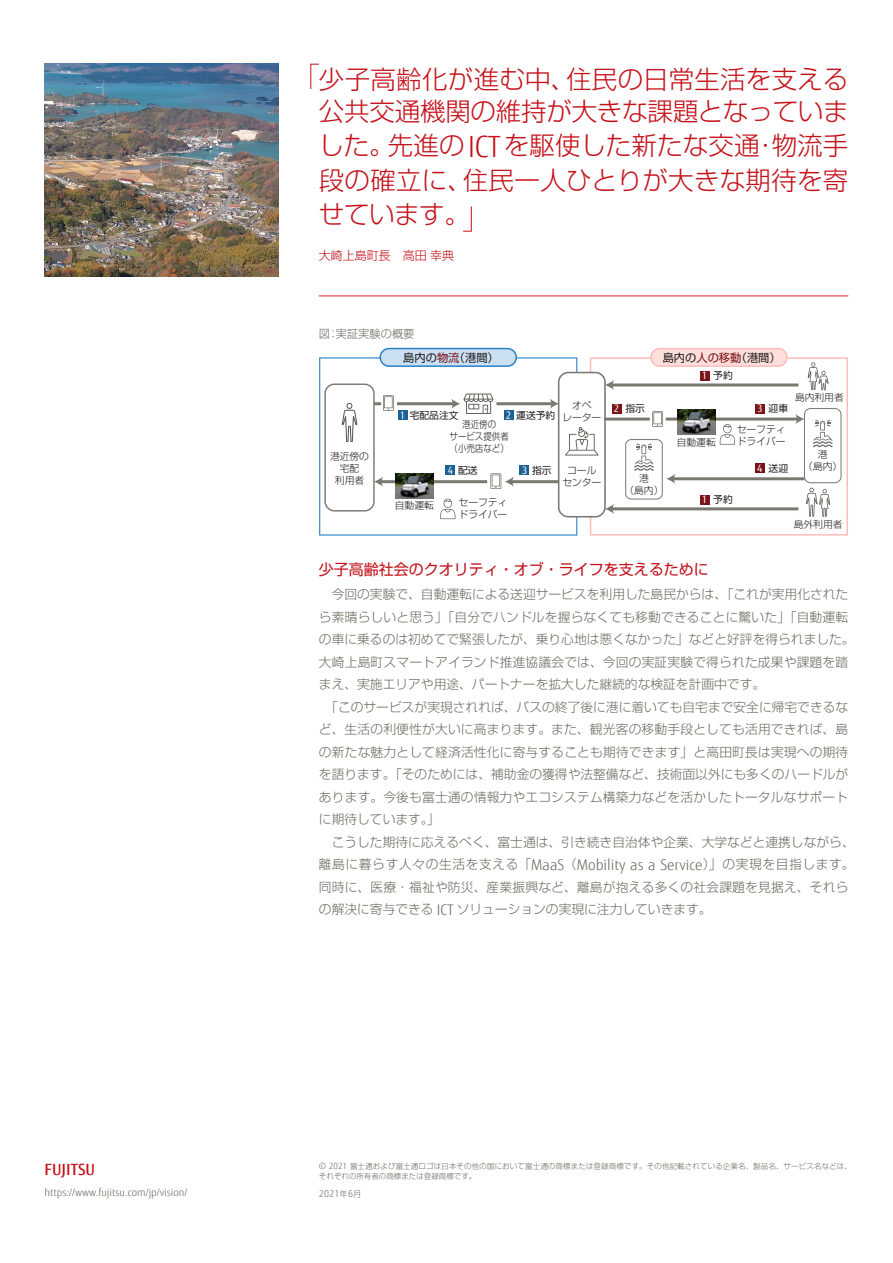
<style>
.page{position:relative;width:893px;height:1263px;background:#fff}
.page>*{position:absolute;margin:0;border:0;box-sizing:border-box;transform-origin:0 0}
.t1{font:300 25.5px/34.5px "Shin Go Pro";letter-spacing:.005em;color:#c4121a}
.t2{font:500 15.45px "Fujitsu Sans";color:#c4121a}
.t3{font:15px "Shin Go Pro";color:#c4121a}
.t4{font:300 12.75px "Shin Go Pro";color:#6d6d63}
.t5{font:300 12.75px "Shin Go Pro";letter-spacing:.045em;color:#6d6d63}
.t6{font:300 12px "Shin Go Pro";color:#c4121a}
.t7{font:300 11.25px/23.2px "Shin Go Pro";color:#6d6d63}
.t8{font:11.25px "Shin Go Pro";color:#231f20}
.t9{font:300 10.35px "Fujitsu Sans";color:#6d6d63}
.t10{font:300 9.75px/12px "Shin Go Pro";color:#231f20;text-align:center}
.t11{font:9.75px "Shin Go Pro";color:#231f20}
.t12{font:300 9.75px/12px "Shin Go Pro";color:#231f20;text-align:center;scale:.87 1}
.t13{font:300 9.45px "Fujitsu Sans";color:#6d6d63}
.t14{font:300 7.5px/10.5px "Shin Go Pro";letter-spacing:.015em;color:#6d6d63}
.s1{font-family:"Fujitsu Sans";font-size:29.25px}
.s2{font-weight:400;color:#231f20}
.s3{font-weight:400;color:#7a1418}
.s4{font-family:"Fujitsu Sans";font-size:10.2px;color:#fff}
.s5{color:#7a1418}
.s6{font-family:"Fujitsu Sans";font-size:14.7px}
.s7{font-family:"Fujitsu Sans";font-size:8.7px}
.s8{font-family:"Shin Go Pro";font-size:8.25px}
</style>
<div class="page">
<svg style="left:310px;top:63px;width:9px;height:26px"></svg>
<svg style="left:463px;top:206px;width:9px;height:26px"></svg>
<svg style="left:319px;top:357px;width:258px;height:179px"></svg>
<svg style="left:590px;top:357px;width:258px;height:179px"></svg>
<div style="left:325px;top:384px;width:49px;height:127px;background:#fff;border-radius:9px"></div>
<div style="left:324px;top:383px;width:51px;height:128px;border:1px solid #7a7971;border-radius:9px"></div>
<div style="left:559px;top:373px;width:46px;height:144px;background:#fff;border-radius:10px"></div>
<div style="left:558px;top:372px;width:48px;height:145px;border:2px solid #7a7971;border-radius:10px"></div>
<svg style="left:342px;top:403px;width:15px;height:39px"></svg>
<svg style="left:808px;top:362px;width:20px;height:28px"></svg>
<svg style="left:806px;top:488px;width:24px;height:29px"></svg>
<svg style="left:565px;top:427px;width:34px;height:28px"></svg>
<svg style="left:440px;top:499px;width:15px;height:20px"></svg>
<svg style="left:652px;top:411px;width:11px;height:16px"></svg>
<div style="left:380px;top:349px;width:136px;height:17px;background:#cbe0f3;border-radius:9px"></div>
<div style="left:379px;top:348px;width:138px;height:19px;border:2px solid #2783c5;border-radius:9px"></div>
<div style="left:651px;top:349px;width:136px;height:17px;background:#fcdedb;border-radius:9px"></div>
<div style="left:650px;top:348px;width:138px;height:19px;border:2px solid #f9bebc;border-radius:9px"></div>
<svg style="left:720px;top:424px;width:15px;height:21px"></svg>
<div style="left:398px;top:410px;width:9px;height:10px;background:#1b6297"></div>
<div style="left:700px;top:371px;width:9px;height:10px;background:#7a1418"></div>
<div style="left:612px;top:404px;width:9px;height:9px;background:#7a1418"></div>
<div style="left:755px;top:404px;width:10px;height:9px;background:#7a1418"></div>
<div style="left:755px;top:463px;width:10px;height:10px;background:#7a1418"></div>
<div style="left:504px;top:410px;width:9px;height:10px;background:#1b6297"></div>
<div style="left:519px;top:465px;width:10px;height:10px;background:#1b6297"></div>
<div style="left:445px;top:465px;width:10px;height:10px;background:#1b6297"></div>
<div style="left:626px;top:440px;width:36px;height:59px;background:#fff;border-radius:5px"></div>
<div style="left:625px;top:439px;width:38px;height:60px;border:1px solid #7a7971;border-radius:5px"></div>
<svg style="left:634px;top:443px;width:20px;height:28px"></svg>
<div style="left:804px;top:409px;width:37px;height:74px;background:#fff;border-radius:6px"></div>
<div style="left:804px;top:408px;width:37px;height:75px;border:1px solid #7a7971;border-radius:6px"></div>
<svg style="left:813px;top:420px;width:19px;height:27px"></svg>
<hr style="left:397px;top:402px;width:57px;height:3px;background:#7a7971">
<svg style="left:451px;top:394px;width:42px;height:20px"></svg>
<hr style="left:496px;top:402px;width:57px;height:3px;background:#7a7971">
<svg style="left:550px;top:399px;width:9px;height:10px"></svg>
<hr style="left:666px;top:418px;width:132px;height:3px;background:#7a7971">
<svg style="left:795px;top:414px;width:9px;height:10px"></svg>
<hr style="left:604px;top:418px;width:46px;height:3px;background:#7a7971">
<hr style="left:511px;top:480px;width:48px;height:3px;background:#7a7971">
<svg style="left:490px;top:473px;width:24px;height:16px"></svg>
<hr style="left:611px;top:383px;width:187px;height:3px;background:#7a7971">
<svg style="left:605px;top:380px;width:9px;height:10px"></svg>
<hr style="left:673px;top:477px;width:131px;height:3px;background:#7a7971">
<svg style="left:666px;top:474px;width:9px;height:10px"></svg>
<div style="left:700px;top:495px;width:9px;height:9px;background:#7a1418"></div>
<hr style="left:611px;top:507px;width:187px;height:3px;background:#7a7971">
<svg style="left:605px;top:504px;width:9px;height:10px"></svg>
<hr style="left:380px;top:480px;width:107px;height:3px;background:#7a7971">
<svg style="left:374px;top:477px;width:9px;height:10px"></svg>
<img style="left:395px;top:473px;width:39px;height:25px">
<img style="left:677px;top:409px;width:39px;height:25px">
<svg style="left:374px;top:395px;width:20px;height:16px"></svg>
<hr style="left:319px;top:296px;width:529px;height:1px;background:#ee1d23">
<img style="left:45px;top:64px;width:234px;height:212px">
<p class="t2" style="left:45px;top:1160px;width:52px">FUJITSU</p>
<p class="t9" style="left:45px;top:1186px;width:144px">https://www.fujitsu.com/jp/vision/</p>
<h1 class="t1" style="left:319px;top:60px;width:531px;line-height:32.1px">少子高齢化が進む中、住民の日常生活を支える公共交通機関の維持が大きな課題となっていま</h1>
<h1 class="t1" style="left:318px;top:125px;width:532px;text-align:justify">した。先進の<span class="s1">ICT</span>を駆使した新たな交通・物流手段の確立に、住民一人ひとりが大きな期待を寄せています。</h1>
<p class="t6" style="left:319px;top:245px;width:137px">大崎上島町長　高田幸典</p>
<p class="t7" style="left:403px;top:321px;width:97px;text-indent:-84px">図：実証実験の概要<br><span class="s2">島内の</span><span class="s3">物流</span><span class="s2">（港間）</span></p>
<p class="t10" style="left:330px;top:449px;width:40px">港近傍の宅配<br>利用者</p>
<p class="t11" style="left:506px;top:407px;width:51px"><span class="s4">2</span> 運送予約</p>
<p class="t11" style="left:400px;top:407px;width:60px"><span class="s4">1</span> 宅配品注文</p>
<p class="t12" style="left:449px;top:417px;width:70px">港近傍の<br>サービス提供者（小売店など）</p>
<p class="t10" style="left:395px;top:498px;width:40px">自動運転</p>
<p class="t11" style="left:448px;top:462px;width:31px"><span class="s4">4</span> 配送</p>
<p class="t11" style="left:522px;top:462px;width:31px"><span class="s4">3</span> 指示</p>
<p class="t10" style="left:459px;top:495px;width:50px;text-align:left">セーフティドライバー</p>
<p class="t10" style="left:562px;top:398px;width:40px">オペ<br>レーター</p>
<p class="t10" style="left:562px;top:463px;width:40px">コールセンター</p>
<p class="t8" style="left:663px;top:348px;width:120px">島内の<span class="s5">人の移動</span>（港間）</p>
<p class="t11" style="left:702px;top:368px;width:32px"><span class="s4">1</span> 予約</p>
<p class="t10" style="left:795px;top:390px;width:50px">島内利用者</p>
<p class="t11" style="left:614px;top:400px;width:32px"><span class="s4">2</span> 指示</p>
<p class="t11" style="left:757px;top:400px;width:32px"><span class="s4">3</span> 迎車</p>
<p class="t10" style="left:624px;top:471px;width:40px">港<br>（島内）</p>
<p class="t10" style="left:677px;top:435px;width:40px">自動運転</p>
<p class="t10" style="left:737px;top:422px;width:50px;text-align:left">セーフティドライバー</p>
<p class="t11" style="left:757px;top:460px;width:32px"><span class="s4">4</span> 送迎</p>
<p class="t11" style="left:702px;top:491px;width:32px"><span class="s4">1</span> 予約</p>
<p class="t10" style="left:803px;top:447px;width:40px">港<br>（島内）</p>
<p class="t10" style="left:794px;top:517px;width:50px">島外利用者</p>
<p class="t3" style="left:319px;top:557px;width:391px">少子高齢社会のクオリティ・オブ・ライフを支えるために</p>
<p class="t4" style="left:332px;top:584px;width:518px">今回の実験で、自動運転による送迎サービスを利用した島民からは、「これが実用化された</p>
<p class="t4" style="left:319px;top:606px;width:531px">ら素晴らしいと思う」「自分でハンドルを握らなくても移動できることに驚いた」「自動運転</p>
<p class="t4" style="left:319px;top:629px;width:537px">の車に乗るのは初めてで緊張したが、乗り心地は悪くなかった」などと好評を得られました。</p>
<p class="t4" style="left:319px;top:651px;width:531px">大崎上島町スマートアイランド推進協議会では、今回の実証実験で得られた成果や課題を踏</p>
<p class="t4" style="left:319px;top:674px;width:448px">まえ、実施エリアや用途、パートナーを拡大した継続的な検証を計画中です。</p>
<p class="t4" style="left:325px;top:696px;width:524px">「このサービスが実現されれば、バスの終了後に港に着いても自宅まで安全に帰宅できるな</p>
<p class="t4" style="left:319px;top:719px;width:531px">ど、生活の利便性が大いに高まります。また、観光客の移動手段としても活用できれば、島</p>
<p class="t4" style="left:319px;top:741px;width:531px">の新たな魅力として経済活性化に寄与することも期待できます」と高田町長は実現への期待</p>
<p class="t4" style="left:319px;top:764px;width:531px">を語ります。「そのためには、補助金の獲得や法整備など、技術面以外にも多くのハードルが</p>
<p class="t4" style="left:319px;top:786px;width:531px">あります。今後も富士通の情報力やエコシステム構築力などを活かしたトータルなサポート</p>
<p class="t4" style="left:319px;top:809px;width:123px">に期待しています。」</p>
<p class="t4" style="left:332px;top:831px;width:525px">こうした期待に応えるべく、富士通は、引き続き自治体や企業、大学などと連携しながら、</p>
<p class="t5" style="left:319px;top:854px;width:537px">離島に暮らす人々の生活を支える「<span class="s6">MaaS</span>（<span class="s6">Mobility as a Service</span>）」の実現を目指します。</p>
<p class="t4" style="left:319px;top:876px;width:531px">同時に、医療・福祉や防災、産業振興など、離島が抱える多くの社会課題を見据え、それら</p>
<p class="t4" style="left:319px;top:899px;width:394px">の解決に寄与できる <span class="s6">ICT</span> ソリューションの実現に注力していきます。</p>
<p class="t14" style="left:319px;top:1160px;width:534px"><span class="s7">© 2021</span> 富士通および富士通ロゴは日本その他の国において富士通の商標または登録商標です。その他記載されている企業名、製品名、サービス名などは、それぞれの所有者の商標または登録商標です。</p>
<p class="t13" style="left:319px;top:1188px;width:44px">2021<span class="s8">年</span>6<span class="s8">月</span></p>
</div>
